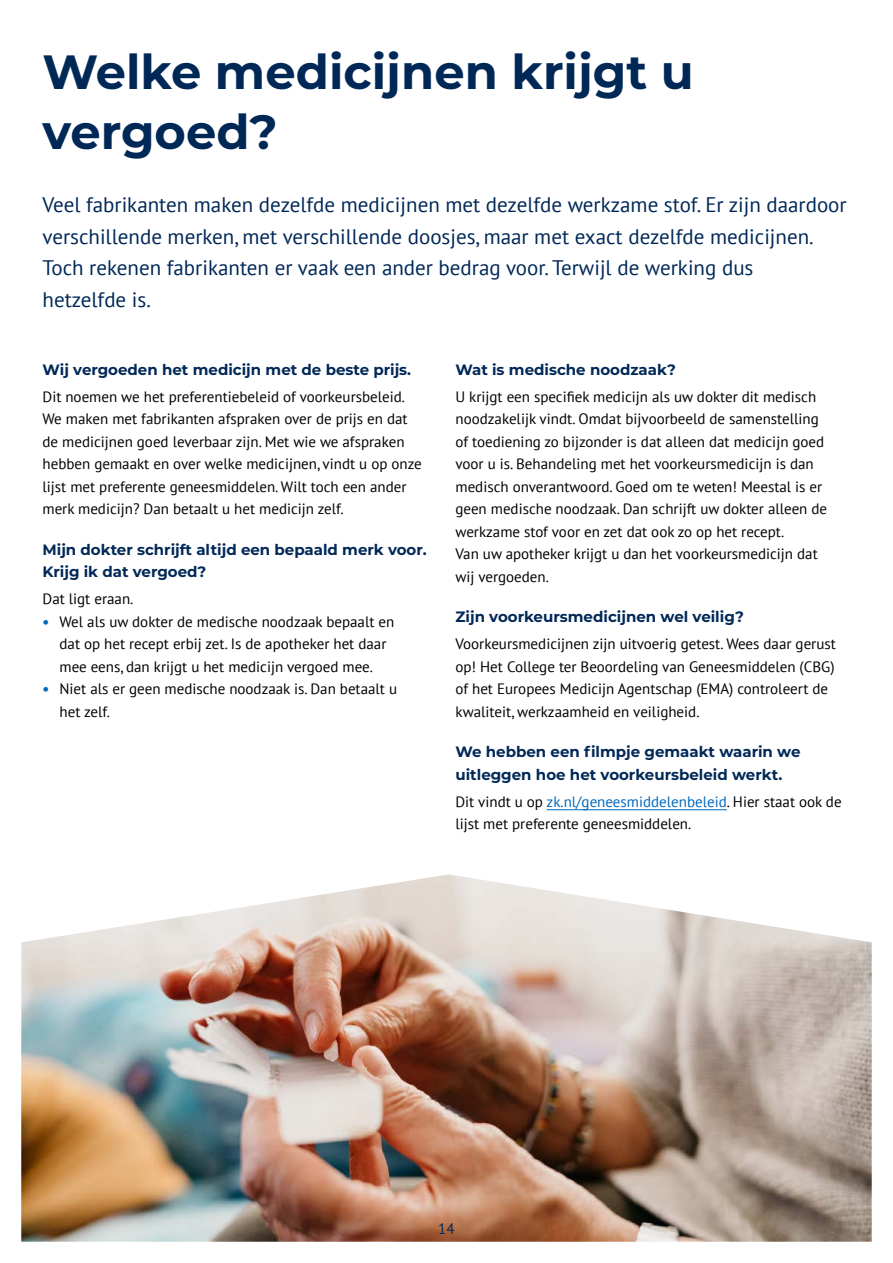
<style>
.page{position:relative;width:893px;height:1263px;background:#fff}
.page>*{position:absolute;margin:0;border:0;box-sizing:border-box;transform-origin:0 0}
.Kop_titel{font:700 48px/60px "Montserrat";color:#002857}
.Intro{font:21px/31.5px "PT Sans";color:#002857}
.Brood{font:15px/22.5px "PT Sans";color:#000}
.Alinea_kop{font:700 15px/22.5px "Montserrat";color:#002857}
.Paginanummer{font:15px "PT Sans";color:#002857}
.s1{font-weight:700;color:#0068bd}
.s2{color:#0068bd}
</style>
<div class="page">
<hr style="left:547px;top:809px;width:180px;height:1px;background:#0068bd">
<img style="left:21px;top:874px;width:851px;height:368px">
<h2 class="Kop_titel" style="left:43px;top:40px;width:653px">Welke medicijnen krijgt u vergoed?</h2>
<p class="Intro" style="left:43px;top:188px;width:806px">Veel fabrikanten maken dezelfde medicijnen met dezelfde werkzame stof. Er zijn daardoor verschillende merken, met verschillende doosjes, maar met exact dezelfde medicijnen.<br>Toch rekenen fabrikanten er vaak een ander bedrag voor. Terwijl de werking dus<br>hetzelfde is.</p>
<h3 class="Alinea_kop" style="left:43px;top:357px;width:370px">Wij vergoeden het medicijn met de beste prijs.</h3>
<p class="Brood" style="left:43px;top:385px;width:381px">Dit noemen we het preferentiebeleid of voorkeursbeleid.<br>We maken met fabrikanten afspraken over de prijs en dat de medicijnen goed leverbaar zijn. Met wie we afspraken hebben gemaakt en over welke medicijnen, vindt u op onze lijst met preferente geneesmiddelen. Wilt toch een ander merk medicijn? Dan betaalt u het medicijn zelf.</p>
<h3 class="Alinea_kop" style="left:43px;top:537px;width:386px">Mijn dokter schrijft altijd een bepaald merk voor.<br>Krijg ik dat vergoed?</h3>
<p class="Brood" style="left:43px;top:587px;width:92px">Dat ligt eraan.</p>
<p class="Brood" style="left:60px;top:610px;width:336px;text-indent:-17px"><span class="s1">•</span> Wel als uw dokter de medische noodzaak bepaalt en dat op het recept erbij zet. Is de apotheker het daar mee eens, dan krijgt u het medicijn vergoed mee.</p>
<p class="Brood" style="left:60px;top:677px;width:339px;text-indent:-17px"><span class="s1">•</span> Niet als er geen medische noodzaak is. Dan betaalt u het zelf.</p>
<h3 class="Alinea_kop" style="left:455px;top:357px;width:222px">Wat is medische noodzaak?</h3>
<p class="Brood" style="left:455px;top:385px;width:373px">U krijgt een specifiek medicijn als uw dokter dit medisch noodzakelijk vindt. Omdat bijvoorbeeld de samenstelling of toediening zo bijzonder is dat alleen dat medicijn goed voor u is. Behandeling met het voorkeursmedicijn is dan medisch onverantwoord. Goed om te weten! Meestal is er geen medische noodzaak. Dan schrijft uw dokter alleen de werkzame stof voor en zet dat ook zo op het recept.<br>Van uw apotheker krijgt u dan het voorkeursmedicijn dat wij vergoeden.</p>
<h3 class="Alinea_kop" style="left:455px;top:605px;width:290px">Zijn voorkeursmedicijnen wel veilig?</h3>
<p class="Brood" style="left:455px;top:632px;width:382px">Voorkeursmedicijnen zijn uitvoerig getest. Wees daar gerust op! Het College ter Beoordeling van Geneesmiddelen (CBG) of het Europees Medicijn Agentschap (EMA) controleert de kwaliteit, werkzaamheid en veiligheid.</p>
<h3 class="Alinea_kop" style="left:455px;top:740px;width:346px">We hebben een filmpje gemaakt waarin we uitleggen hoe het voorkeursbeleid werkt.</h3>
<p class="Brood" style="left:455px;top:790px;width:388px">Dit vindt u op <span class="s2">zk.nl/geneesmiddelenbeleid</span>. Hier staat ook de lijst met preferente geneesmiddelen.</p>
<p class="Paginanummer" style="left:438px;top:1219px;width:18px">14</p>
</div>
